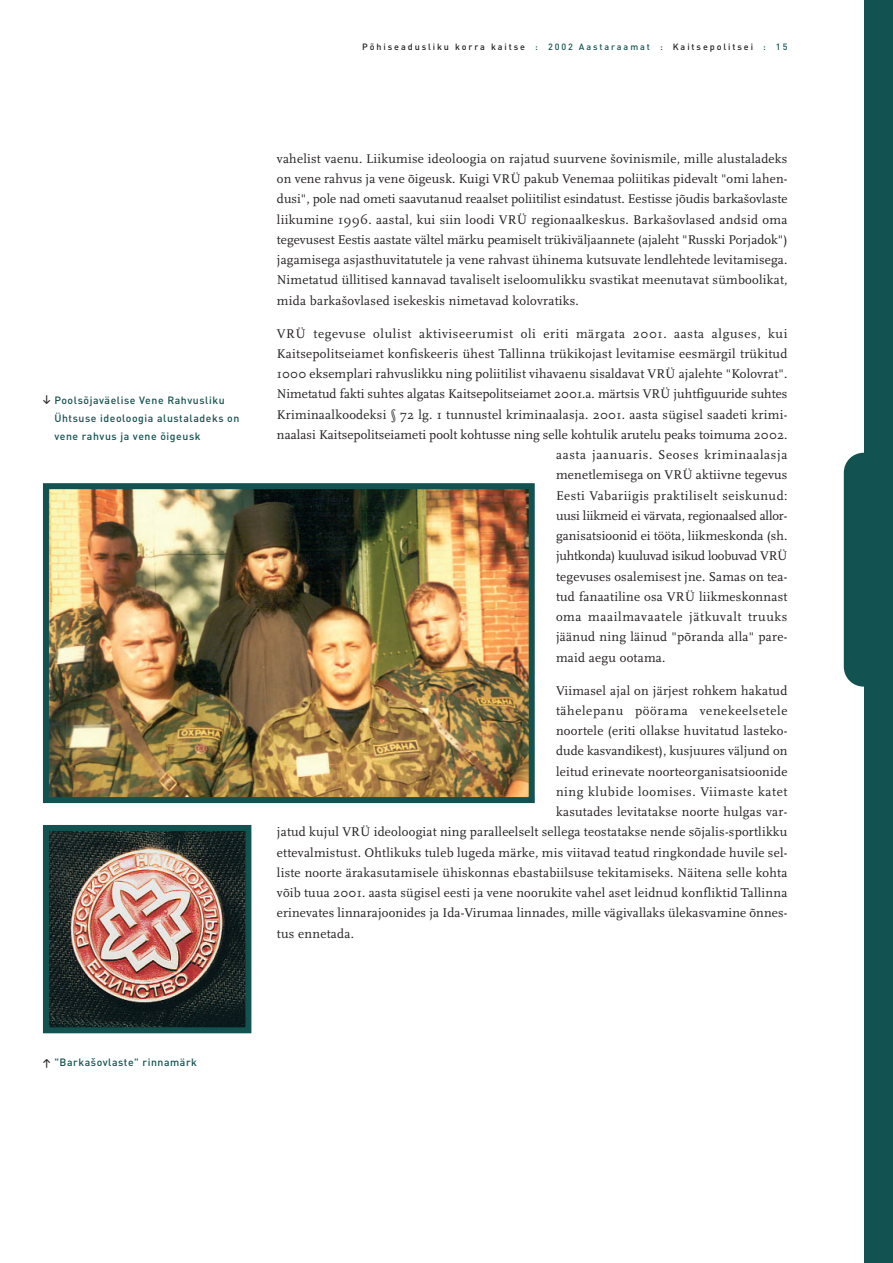
<style>
.page{position:relative;width:893px;height:1263px;background:#fff}
.page>*{position:absolute;margin:0;border:0;box-sizing:border-box;transform-origin:0 0}
.t1{font:13.2px/20.2px "Scala";letter-spacing:.02em;color:#231f20;text-align:justify}
.t2{font:13.2px "Scala";letter-spacing:.05em;color:#231f20}
.t3{font:13.2px "Scala";letter-spacing:-.01em;color:#231f20}
.t4{font:13.2px "Scala";letter-spacing:.045em;color:#231f20}
.t5{font:500 10.5px/18px "DIN";letter-spacing:.055em;color:#125250}
.t6{font:500 9px "DIN";letter-spacing:.215em;color:#231f20}
.s1{color:#125250}
.s2{font-family:"Info Text Medium Caps";font-weight:400;color:#231f20}
.s3{font-family:"Scala Roofs"}
</style>
<div class="page">
<div style="left:864px;top:0;width:28px;height:1263px;background:#125250"></div>
<div style="left:843px;top:453px;width:43px;height:234px;background:#125250;border-radius:20px"></div>
<img style="left:50px;top:490px;width:477px;height:306px">
<div style="left:43px;top:483px;width:491px;height:320px;border:6px solid #125250"></div>
<img style="left:50px;top:832px;width:194px;height:194px">
<div style="left:43px;top:825px;width:208px;height:208px;border:6px solid #125250"></div>
<p class="t6" style="left:362px;top:43px;width:426px">Põhiseadusliku korra kaitse <span class="s1">: 2002 Aastaraamat :</span> Kaitsepolitsei <span class="s1">: 15</span></p>
<p class="t5" style="left:54px;top:392px;width:186px;text-indent:-11px"><span class="s2">≤</span> Poolsõjaväelise Vene Rahvusliku<br>Ühtsuse ideoloogia alustaladeks on vene rahvus ja vene õigeusk</p>
<p class="t1" style="left:277px;top:149px;width:512px">vahelist vaenu. Liikumise ideoloogia on rajatud suurvene <span class="s3">S</span>ovinismile, mille alustaladeks on vene rahvus ja vene õigeusk. Kuigi VRÜ pakub Venemaa poliitikas pidevalt "omi lahen&shy;dusi", pole nad ometi saavutanud reaalset poliitilist esindatust. Eestisse jõudis barka<span class="s3">S</span>ovlaste liikumine 1996. aastal, kui siin loodi VRÜ regionaalkeskus. Barka<span class="s3">S</span>ovlased andsid oma tegevusest Eestis aastate vältel märku peamiselt trükiväljaannete (ajaleht "Russki Porjadok") jagamisega asjasthuvitatutele ja vene rahvast ühinema kutsuvate lendlehtede levitamisega.<br>Nimetatud üllitised kannavad tavaliselt iseloomulikku svastikat meenutavat sümboolikat, mida barka<span class="s3">S</span>ovlased isekeskis nimetavad kolovratiks.</p>
<p class="t2" style="left:277px;top:328px;width:512px">VRÜ tegevuse olulist aktiviseerumist oli eriti märgata 2001. aasta alguses, kui</p>
<p class="t1" style="left:277px;top:344px;width:512px">Kaitsepolitseiamet konfiskeeris ühest Tallinna trükikojast levitamise eesmärgil trükitud</p>
<p class="t1" style="left:277px;top:365px;width:512px">1000 eksemplari rahvuslikku ning poliitilist vihavaenu sisaldavat VRÜ ajalehte "Kolovrat".</p>
<p class="t1" style="left:277px;top:385px;width:512px">Nimetatud fakti suhtes algatas Kaitsepolitseiamet 2001.a. märtsis VRÜ juhtfiguuride suhtes</p>
<p class="t1" style="left:277px;top:405px;width:512px">Kriminaalkoodeksi § 72 lg. 1 tunnustel kriminaalasja. 2001. aasta sügisel saadeti krimi-</p>
<p class="t1" style="left:277px;top:425px;width:512px">naalasi Kaitsepolitseiameti poolt kohtusse ning selle kohtulik arutelu peaks toimuma 2002.</p>
<p class="t2" style="left:556px;top:449px;width:233px">aasta jaanuaris. Seoses kriminaalasja</p>
<p class="t1" style="left:556px;top:466px;width:233px">menetlemisega on VRÜ aktiivne tegevus</p>
<p class="t1" style="left:556px;top:486px;width:233px">Eesti Vabariigis praktiliselt seiskunud:</p>
<p class="t3" style="left:556px;top:510px;width:233px">uusi liikmeid ei värvata, regionaalsed allor-</p>
<p class="t1" style="left:556px;top:527px;width:233px">ganisatsioonid ei tööta, liikmeskonda (sh.</p>
<p class="t3" style="left:556px;top:551px;width:233px">juhtkonda) kuuluvad isikud loobuvad VRÜ</p>
<p class="t1" style="left:556px;top:567px;width:233px">tegevuses osalemisest jne. Samas on tea-</p>
<p class="t1" style="left:556px;top:587px;width:233px">tud fanaatiline osa VRÜ liikmeskonnast</p>
<p class="t2" style="left:556px;top:611px;width:233px">oma maailmavaatele jätkuvalt truuks</p>
<p class="t1" style="left:556px;top:628px;width:233px">jäänud ning läinud "põranda alla" pare-</p>
<p class="t1" style="left:556px;top:648px;width:111px">maid aegu ootama.</p>
<p class="t1" style="left:556px;top:681px;width:233px">Viimasel ajal on järjest rohkem hakatud</p>
<p class="t2" style="left:556px;top:705px;width:233px">tähelepanu pöörama venekeelsetele</p>
<p class="t1" style="left:556px;top:722px;width:233px">noortele (eriti ollakse huvitatud lasteko-</p>
<p class="t1" style="left:556px;top:742px;width:233px">dude kasvandikest), kusjuures väljund on</p>
<p class="t1" style="left:556px;top:762px;width:233px">leitud erinevate noorteorganisatsioonide</p>
<p class="t4" style="left:556px;top:786px;width:233px">ning klubide loomises. Viimaste katet</p>
<p class="t1" style="left:556px;top:803px;width:233px">kasutades levitatakse noorte hulgas var-</p>
<p class="t1" style="left:277px;top:823px;width:512px">jatud kujul VRÜ ideoloogiat ning paralleelselt sellega teostatakse nende sõjalis-sportlikku</p>
<p class="t1" style="left:277px;top:843px;width:512px">ettevalmistust. Ohtlikuks tuleb lugeda märke, mis viitavad teatud ringkondade huvile sel-</p>
<p class="t1" style="left:277px;top:863px;width:512px">liste noorte ärakasutamisele ühiskonnas ebastabiilsuse tekitamiseks. Näitena selle kohta</p>
<p class="t1" style="left:277px;top:884px;width:512px">võib tuua 2001. aasta sügisel eesti ja vene noorukite vahel aset leidnud konfliktid Tallinna</p>
<p class="t1" style="left:277px;top:904px;width:512px">erinevates linnarajoonides ja Ida-Virumaa linnades, mille vägivallaks ülekasvamine õnnes-</p>
<p class="t1" style="left:277px;top:924px;width:79px">tus ennetada.</p>
<p class="t5" style="left:43px;top:1055px;width:156px"><span class="s2">≥</span> "Barkasˇovlaste" rinnamärk</p>
</div>
